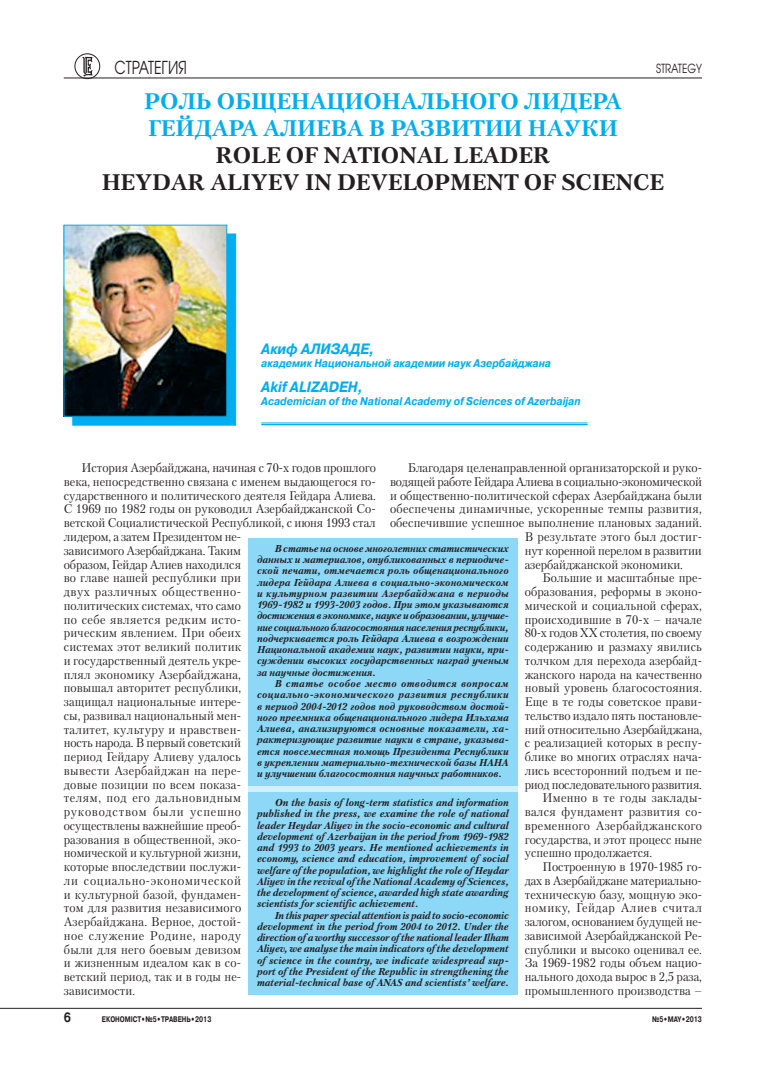
<style>
.page{position:relative;width:780px;height:1081px;background:#fff}
.page>*{position:absolute;margin:0;border:0;box-sizing:border-box;transform-origin:0 0}
.t1{font:700 22.5px/27px "Petersburg C";color:#00aeef}
.t2{font:700 22.5px/27px "Petersburg C";color:#231f20;text-align:center}
.t3{font:17.75px "Avant Garde Gothic C";color:#231f20;scale:.79 1}
.t4{font:italic 700 15px "Pragmatica C";color:#00aeef;scale:.9 1}
.t5{font:700 13.5px "Pragmatica C";color:#231f20;scale:.83 1}
.t6{font:12.5px/13.8px "Petersburg C";letter-spacing:.005em;color:#231f20;scale:.95 1}
.t7{font:12.5px "Petersburg C";letter-spacing:.025em;color:#231f20;scale:.95 1}
.t8{font:12.5px "Petersburg C";letter-spacing:-.015em;color:#231f20;scale:.95 1}
.t9{font:12.5px "Petersburg C";letter-spacing:-.02em;color:#231f20;scale:.95 1}
.t10{font:12.5px "Petersburg C";letter-spacing:.03em;color:#231f20;scale:.95 1}
.t11{font:12.5px "Petersburg C";letter-spacing:.05em;color:#231f20;scale:.95 1}
.t12{font:12.5px "Avant Garde Gothic C";letter-spacing:-.005em;color:#231f20;scale:.8 1}
.t13{font:italic 700 11.25px "Pragmatica C";color:#00aeef;scale:.9 1}
.t14{font:italic 700 10px/11.2px "Petersburg C";color:#231f20;text-align:justify}
.t15{font:700 8.12px "Pragmatica C";color:#231f20;scale:.77 1}
</style>
<div class="page">
<hr style="left:64px;top:78px;width:638px;height:1px;background:#231f20">
<hr style="left:0;top:1008px;width:702px;height:1px;background:#231f20">
<svg style="left:82px;top:57px;width:10px;height:19px"></svg>
<div style="left:74px;top:53px;width:26px;height:26px;border:1px solid #231f20;border-radius:50%"></div>
<svg style="left:73px;top:234px;width:163px;height:191px;background:#099ed4"></svg>
<img style="left:66px;top:227px;width:159px;height:187px">
<hr style="left:261px;top:423px;width:326px;height:1px;background:#00aeef">
<hr style="left:261px;top:424px;width:326px;height:1px;background:#00aeef">
<div style="left:248px;top:538px;width:269px;height:248px;background:#8dd7f7"></div>
<div style="left:248px;top:786px;width:269px;height:6px;background:#d4effb"></div>
<div style="left:248px;top:792px;width:269px;height:203px;background:#8dd7f7"></div>
<h2 class="t3" style="left:114px;top:57px;width:93px">СТРАТЕГИЯ</h2>
<p class="t12" style="left:656px;top:61px;width:59px">STRATEGY</p>
<h1 class="t1" style="left:144px;top:87px;width:479px">РОЛЬ ОБЩЕНАЦИОНАЛЬНОГО ЛИДЕРА<br>ГЕЙДАРА АЛИЕВА В РАЗВИТИИ НАУКИ</h1>
<h1 class="t2" style="left:102px;top:141px;width:564px">ROLE OF NATIONAL LEADER<br>HEYDAR ALIYEV IN DEVELOPMENT OF SCIENCE</h1>
<p class="t4" style="left:261px;top:341px;width:127px">Акиф АЛИЗАДЕ,</p>
<p class="t13" style="left:261px;top:356px;width:323px">академик Национальной академии наук Азербайджана</p>
<p class="t4" style="left:261px;top:379px;width:115px">Akif ALIZADEH,</p>
<p class="t13" style="left:261px;top:394px;width:356px">Academician of the National Academy of Sciences of Azerbaijan</p>
<p class="t6" style="left:64px;top:461px;width:330px;text-indent:18px">История Азербайджана, начиная с 70-х годов прошлого века, непосредственно связана с именем выдающегося го&shy;сударственного и политического деятеля Гейдара Алиева.<br>С 1969 по 1982 годы он руководил Азербайджанской Со&shy;ветской Социалистической Республикой, с июня 1993 стал лидером, а затем Президентом не-<br>зависимого Азербайджана. Таким<br>образом, Гейдар Алиев находился<br>во главе нашей республики при<br>двух различных общественно-<br>политических системах, что само<br>по себе является редким исто-<br>рическим явлением. При обеих<br>системах этот великий политик<br>и государственный деятель укре-<br>плял экономику Азербайджана,<br>повышал авторитет республики,<br>защищал национальные интере-<br>сы, развивал национальный мен-<br>талитет, культуру и нравствен-<br>ность народа. В первый советский<br>период Гейдару Алиеву удалось<br>вывести Азербайджан на пере-<br>довые позиции по всем показа-<br>телям, под его дальновидным<br>руководством были успешно<br>осуществлены важнейшие преоб-<br>разования в общественной, эко-<br>номической и культурной жизни,<br>которые впоследствии послужи-<br>ли социально-экономической<br>и культурной базой, фундамен-<br>том для развития независимого<br>Азербайджана. Верное, достой-<br>ное служение Родине, народу<br>были для него боевым девизом<br>и жизненным идеалом как в со-<br>ветский период, так и в годы не-<br>зависимости.</p>
<p class="t6" style="left:407px;top:461px;width:311px">Благодаря целенаправленной организаторской и руко-</p>
<p class="t8" style="left:390px;top:474px;width:330px">водящей работе Гейдара Алиева в социально-экономической</p>
<p class="t6" style="left:390px;top:488px;width:330px">и общественно-политической сферах Азербайджана были</p>
<p class="t7" style="left:390px;top:502px;width:330px">обеспечены динамичные, ускоренные темпы развития,</p>
<p class="t6" style="left:390px;top:516px;width:330px">обеспечившие успешное выполнение плановых заданий.</p>
<p class="t7" style="left:524px;top:529px;width:188px">В результате этого был достиг-</p>
<p class="t6" style="left:524px;top:543px;width:188px">нут коренной перелом в развитии</p>
<p class="t6" style="left:524px;top:557px;width:168px">азербайджанской экономики.</p>
<p class="t6" style="left:542px;top:571px;width:169px">Большие и масштабные пре-</p>
<p class="t6" style="left:524px;top:584px;width:188px">образования, реформы в эконо-</p>
<p class="t6" style="left:524px;top:598px;width:188px">мической и социальной сферах,</p>
<p class="t6" style="left:524px;top:612px;width:188px">происходившие в 70-х – начале</p>
<p class="t8" style="left:524px;top:625px;width:188px">80-х годов XX столетия, по своему</p>
<p class="t6" style="left:524px;top:639px;width:188px">содержанию и размаху явились</p>
<p class="t6" style="left:524px;top:653px;width:188px">толчком для перехода азербайд-</p>
<p class="t6" style="left:524px;top:667px;width:188px">жанского народа на качественно</p>
<p class="t6" style="left:524px;top:681px;width:188px">новый уровень благосостояния.</p>
<p class="t6" style="left:524px;top:694px;width:188px">Еще в те годы советское прави-</p>
<p class="t6" style="left:524px;top:708px;width:188px">тельство издало пять постановле-</p>
<p class="t6" style="left:524px;top:722px;width:188px">ний относительно Азербайджана,</p>
<p class="t6" style="left:524px;top:736px;width:188px">с реализацией которых в респу-</p>
<p class="t6" style="left:524px;top:749px;width:188px">блике во многих отраслях нача-</p>
<p class="t6" style="left:524px;top:763px;width:188px">лись всесторонний подъем и пе-</p>
<p class="t9" style="left:524px;top:777px;width:188px">риод последовательного развития.</p>
<p class="t7" style="left:542px;top:790px;width:169px">Именно в те годы заклады-</p>
<p class="t7" style="left:524px;top:804px;width:188px">вался фундамент развития со-</p>
<p class="t10" style="left:524px;top:818px;width:188px">временного Азербайджанского</p>
<p class="t6" style="left:524px;top:832px;width:188px">государства, и этот процесс ныне</p>
<p class="t6" style="left:524px;top:846px;width:136px">успешно продолжается.</p>
<p class="t6" style="left:542px;top:859px;width:169px">Построенную в 1970-1985 го-</p>
<p class="t6" style="left:524px;top:873px;width:188px">дах в Азербайджане материально-</p>
<p class="t6" style="left:524px;top:887px;width:188px">техническую базу, мощную эко-</p>
<p class="t11" style="left:524px;top:900px;width:188px">номику, Гейдар Алиев считал</p>
<p class="t6" style="left:524px;top:914px;width:188px">залогом, основанием будущей не-</p>
<p class="t6" style="left:524px;top:928px;width:188px">зависимой Азербайджанской Ре-</p>
<p class="t6" style="left:524px;top:942px;width:188px">спублики и высоко оценивал ее.</p>
<p class="t6" style="left:524px;top:956px;width:188px">За 1969-1982 годы объем нацио-</p>
<p class="t6" style="left:524px;top:969px;width:188px">нального дохода вырос в 2,5 раза,</p>
<p class="t6" style="left:524px;top:983px;width:188px">промышленного производства –</p>
<p class="t14" style="left:257px;top:543px;width:253px;text-indent:18px">В статье на основе многолетних статистических данных и материалов, опубликованных в периодиче&shy;ской печати, отмечается роль общенационального лидера Гейдара Алиева в социально-экономическом и культурном развитии Азербайджана в периоды 1969-1982 и 1993-2003 годов. При этом указываются достижения в экономике, науке и образовании, улучше&shy;ние социального благосостояния населения республики, подчеркивается роль Гейдара Алиева в возрождении Национальной академии наук, развитии науки, при&shy;суждении высоких государственных наград ученым за научные достижения.</p>
<p class="t14" style="left:257px;top:678px;width:253px;text-indent:18px">В статье особое место отводится вопросам социально-экономического развития республики в период 2004-2012 годов под руководством достой&shy;ного преемника общенационального лидера Ильхама Алиева, анализируются основные показатели, ха&shy;рактеризующие развитие науки в стране, указыва&shy;ется повсеместная помощь Президента Республики в укреплении материально-технической базы НАНА и улучшении благосостояния научных работников.</p>
<p class="t14" style="left:257px;top:797px;width:253px;text-indent:18px">On the basis of long-term statistics and information published in the press, we examine the role of national leader Heydar Aliyev in the socio-economic and cultural development of Azerbaijan in the period from 1969-1982 and 1993 to 2003 years. He mentioned achievements in economy, science and education, improvement of social welfare of the population, we highlight the role of Heydar Aliyev in the revival of the National Academy of Sciences, the development of science, awarded high state awarding scientists for scientific achievement.</p>
<p class="t14" style="left:257px;top:909px;width:253px;text-indent:18px">In this paper special attention is paid to socio-economic development in the period from 2004 to 2012. Under the direction of a worthy successor of the national leader Ilham Aliyev, we analyse the main indicators of the development of science in the country, we indicate widespread sup&shy;port of the President of the Republic in strengthening the material-technical base of ANAS and scientists’ welfare.</p>
<p class="t5" style="left:64px;top:1010px;width:10px">6</p>
<p class="t15" style="left:102px;top:1015px;width:144px">ЕКОНОМIСТ•№5•ТРАВЕНЬ•2013</p>
<p class="t15" style="left:652px;top:1015px;width:66px">№5•May•2013</p>
</div>
